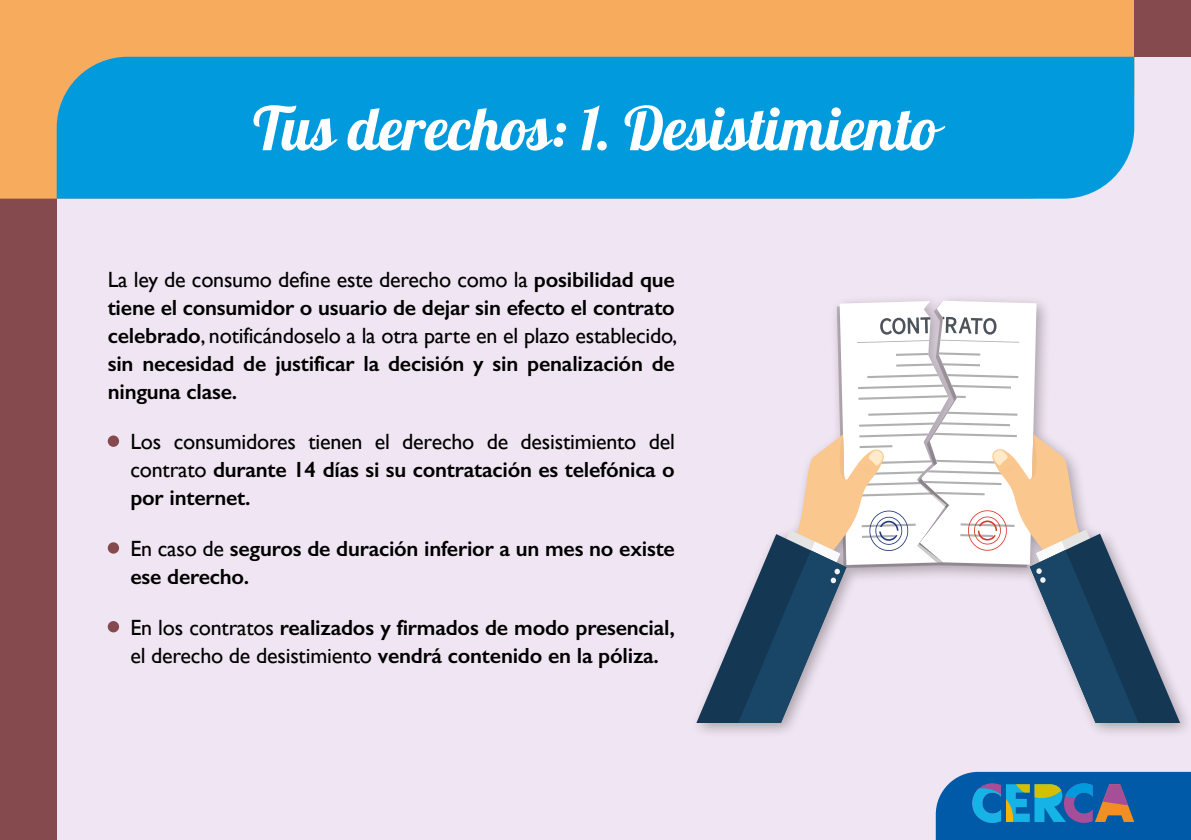
<style>
.page{position:relative;width:1191px;height:840px;background:#fff}
.page>*{position:absolute;margin:0;border:0;box-sizing:border-box;transform-origin:0 0}
.t1{font:60px "Lobster";color:#fff}
.t2{font:600 22px/28px "Gill Sans";letter-spacing:-.01em;color:#000}
.t3{font:22px/28px "Gill Sans";letter-spacing:-.01em;color:#000;text-align:justify}
.s1{font-weight:400}
.s2{font-weight:600}
</style>
<div class="page">
<div style="left:0;top:0;width:1191px;height:839px;background:#f0e5f2"></div>
<div style="left:0;top:198px;width:57px;height:641px;background:#854a4e"></div>
<div style="left:0;top:0;width:1134px;height:198px;background:#f6ab5d"></div>
<div style="left:57px;top:57px;width:1077px;height:141px;background:#009add"></div>
<div style="left:1134px;top:0;width:57px;height:57px;background:#854a4e"></div>
<div style="left:108px;top:435px;width:11px;height:11px;background:#854a4e;border-radius:50%"></div>
<div style="left:108px;top:542px;width:11px;height:11px;background:#854a4e;border-radius:50%"></div>
<div style="left:108px;top:620px;width:11px;height:12px;background:#854a4e;border-radius:50%"></div>
<svg style="left:935px;top:771px;width:256px;height:68px;background:#236da7"></svg>
<div style="left:690px;top:293px;width:501px;height:445px;background:#000;opacity:.3"></div>
<svg style="left:695px;top:300px;width:487px;height:421px"></svg>
<h1 class="t1" style="left:253px;top:90px;width:686px">Tus derechos: 1. Desistimiento</h1>
<p class="t2" style="left:108px;top:265px;width:571px;text-align:justify"><span class="s1">La ley de consumo define este derecho como la</span> posibilidad que tiene el consumidor o usuario de dejar sin efecto el contrato celebrado<span class="s1">, notificándoselo a la otra parte en el plazo establecido, </span>sin necesidad de justificar la decisión y sin penalización de ninguna clase.</p>
<p class="t3" style="left:130px;top:427px;width:546px">Los consumidores tienen el derecho de desistimiento del contrato <span class="s2">durante 14 días si su contratación es telefónica o por internet.</span></p>
<p class="t2" style="left:130px;top:534px;width:546px"><span class="s1">En caso de</span> seguros de duración inferior a un mes no existe ese derecho.</p>
<p class="t2" style="left:130px;top:613px;width:546px"><span class="s1">En los contratos</span> realizados y firmados de modo presencial, <span class="s1">el derecho de desistimiento</span> vendrá contenido en la póliza.</p>
</div>
